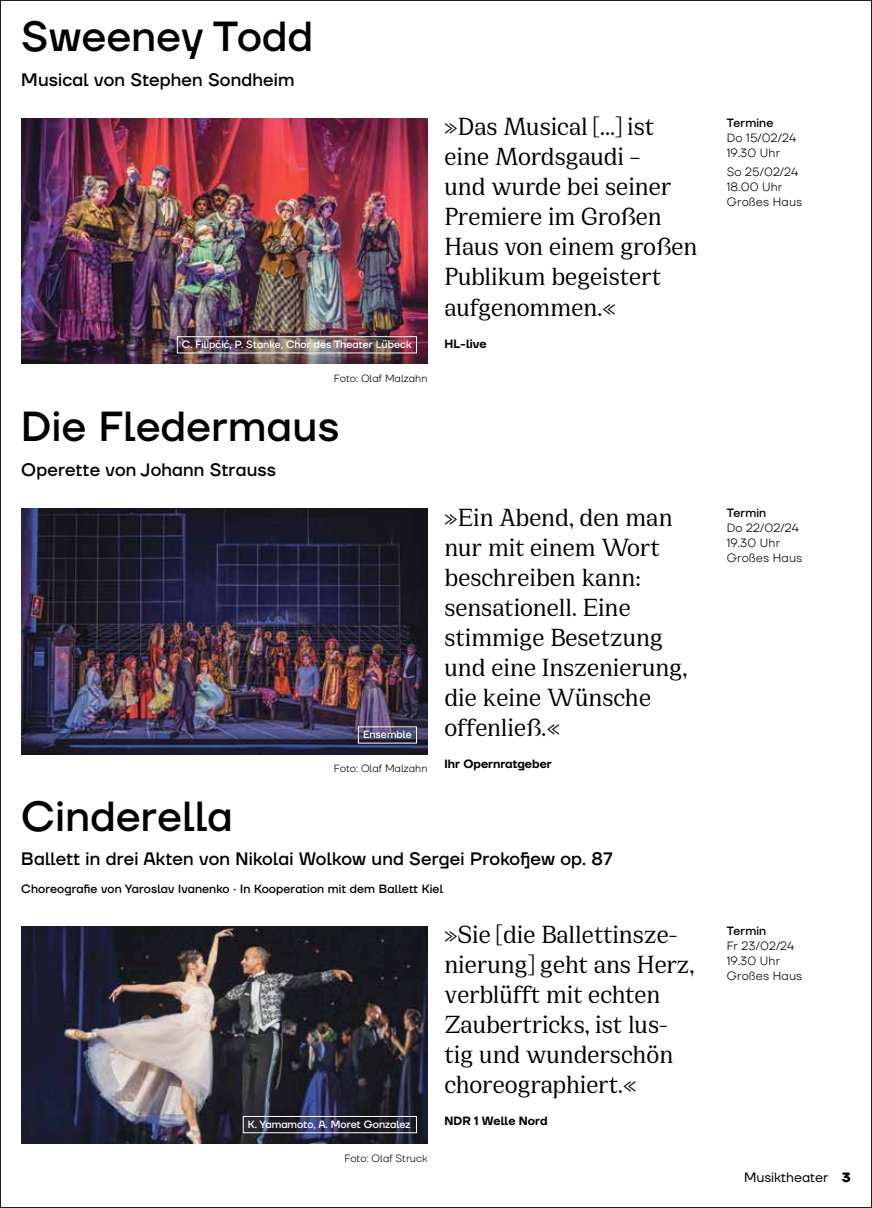
<style>
.page{position:relative;width:872px;height:1208px;background:#fff}
.page>*{position:absolute;margin:0;border:0;box-sizing:border-box;transform-origin:0 0}
.t1{font:500 42px "TT Firs Neue";letter-spacing:.01em;color:#000}
.t2{font:500 27px/30px "PP Cirka";letter-spacing:-.005em;color:#000}
.t3{font:500 18px "TT Firs Neue";letter-spacing:.01em;color:#000}
.t4{font:13.5px "TT Firs Neue";color:#000}
.t5{font:300 12px/15px "TT Firs Neue";letter-spacing:.01em;color:#000}
.t6{font:500 12px "TT Firs Neue";letter-spacing:.01em;color:#000}
.t7{font:600 12px "TT Firs Neue";color:#000}
.t8{font:500 12px "TT Firs Neue";letter-spacing:.01em;color:#000}
.t9{font:500 10.5px "TT Firs Neue";color:#fff}
.t10{font:300 10.5px "TT Firs Neue";color:#000}
.s1{font-weight:700}
</style>
<div class="page">
<img style="left:21px;top:118px;width:406px;height:246px">
<img style="left:21px;top:508px;width:406px;height:246px">
<img style="left:21px;top:926px;width:406px;height:217px">
<div style="left:177px;top:336px;width:240px;height:17px;border:1px solid #fff"></div>
<div style="left:243px;top:1116px;width:174px;height:17px;border:1px solid #fff"></div>
<div style="left:358px;top:726px;width:59px;height:17px;border:1px solid #fff"></div>
<h1 class="t1" style="left:21px;top:8px;width:293px">Sweeney Todd</h1>
<p class="t3" style="left:21px;top:67px;width:275px">Musical von Stephen Sondheim</p>
<p class="t9" style="left:182px;top:337px;width:231px">C. Filipčić, P. Stanke, Chor des Theater Lübeck</p>
<p class="t10" style="left:334px;top:371px;width:95px">Foto: Olaf Malzahn</p>
<h1 class="t1" style="left:21px;top:398px;width:319px">Die Fledermaus</h1>
<p class="t3" style="left:21px;top:457px;width:256px">Operette von Johann Strauss</p>
<p class="t9" style="left:363px;top:727px;width:50px">Ensemble</p>
<p class="t10" style="left:334px;top:761px;width:95px">Foto: Olaf Malzahn</p>
<p class="t2" style="left:444px;top:112px;width:254px">»Das Musical […] ist eine Mordsgaudi –<br>und wurde bei seiner<br>Premiere im Großen<br>Haus von einem großen<br>Publikum begeistert aufgenommen.«</p>
<p class="t7" style="left:444px;top:335px;width:44px">HL-live</p>
<p class="t2" style="left:444px;top:502px;width:244px">»Ein Abend, den man nur mit einem Wort beschreiben kann: sensationell. Eine stimmige Besetzung und eine Inszenierung, die keine Wünsche offenließ.«</p>
<p class="t7" style="left:444px;top:755px;width:109px">Ihr Opernratgeber</p>
<h1 class="t1" style="left:21px;top:787px;width:213px">Cinderella</h1>
<p class="t3" style="left:21px;top:846px;width:592px">Ballett in drei Akten von Nikolai Wolkow und Sergei Prokofjew op. 87</p>
<p class="t6" style="left:21px;top:881px;width:423px">Choreografie von Yaroslav Ivanenko · In Kooperation mit dem Ballett Kiel</p>
<p class="t9" style="left:248px;top:1117px;width:164px">K. Yamamoto, A. Moret Gonzalez</p>
<p class="t10" style="left:344px;top:1151px;width:84px">Foto: Olaf Struck</p>
<p class="t2" style="left:444px;top:919px;width:251px">»Sie [die Ballettinsze&shy;nierung] geht ans Herz, verblüfft mit echten<br>Zaubertricks, ist lus&shy;tig und wunderschön choreographiert.«</p>
<p class="t7" style="left:444px;top:1113px;width:105px">NDR 1 Welle Nord</p>
<p class="t8" style="left:726px;top:114px;width:48px">Termine</p>
<p class="t5" style="left:726px;top:130px;width:71px">Do 15/02/24<br>19.30 Uhr</p>
<p class="t5" style="left:726px;top:164px;width:77px">So 25/02/24<br>18.00 Uhr<br>Großes Haus</p>
<p class="t8" style="left:726px;top:504px;width:41px">Termin</p>
<p class="t5" style="left:726px;top:520px;width:77px">Do 22/02/24<br>19.30 Uhr<br>Großes Haus</p>
<p class="t8" style="left:726px;top:922px;width:41px">Termin</p>
<p class="t5" style="left:726px;top:937px;width:77px">Fr 23/02/24<br>19.30 Uhr<br>Großes Haus</p>
<p class="t4" style="left:744px;top:1168px;width:108px">Musiktheater <span class="s1">3</span></p>
</div>
